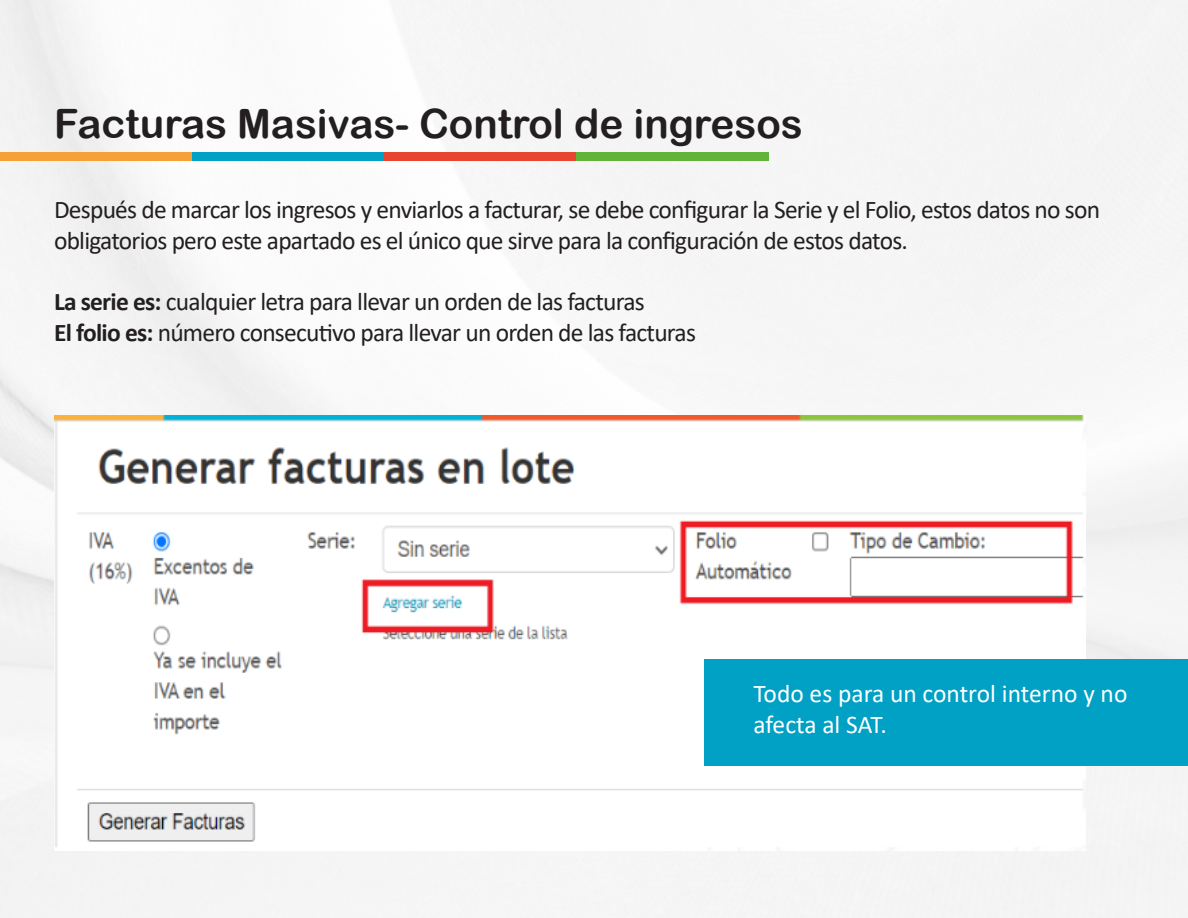
<style>
.page{position:relative;width:1188px;height:918px;background:#f6f6f6}
.page>*{position:absolute;margin:0;border:0;box-sizing:border-box;transform-origin:0 0}
.t1{font:40.5px "Arial Rounded MT Bold";color:#231f20}
.t2{font:25.5px/30.6px "Calibri";letter-spacing:-.03em;color:#231f20}
.t3{font:25.5px/30.6px "Calibri";color:#fff}
.s1{font-weight:700}
</style>
<div class="page">
<img style="left:54px;top:415px;width:1032px;height:436px">
<div style="left:0;top:152px;width:192px;height:8px;background:#f5a138"></div>
<div style="left:192px;top:152px;width:192px;height:8px;background:#00a1c4"></div>
<div style="left:384px;top:152px;width:192px;height:8px;background:#e84530"></div>
<div style="left:576px;top:152px;width:192px;height:8px;background:#63b338"></div>
<div style="left:705px;top:660px;width:483px;height:106px;background:#00a1c4"></div>
<p class="t1" style="left:54px;top:99px;width:750px">Facturas Masivas- Control de ingresos</p>
<p class="t2" style="left:54px;top:194px;width:1048px">Después de marcar los ingresos y enviarlos a facturar, se debe configurar la Serie y el Folio, estos datos no son obligatorios pero este apartado es el único que sirve para la configuración de estos datos.</p>
<p class="t2" style="left:54px;top:286px;width:592px"><span class="s1">La serie es:</span> cualquier letra para llevar un orden de las facturas</p>
<p class="t2" style="left:54px;top:316px;width:644px"><span class="s1">El folio es:</span> número consecutivo para llevar un orden de las facturas</p>
<p class="t3" style="left:753px;top:678px;width:376px">Todo es para un control interno y no afecta al SAT.</p>
</div>
